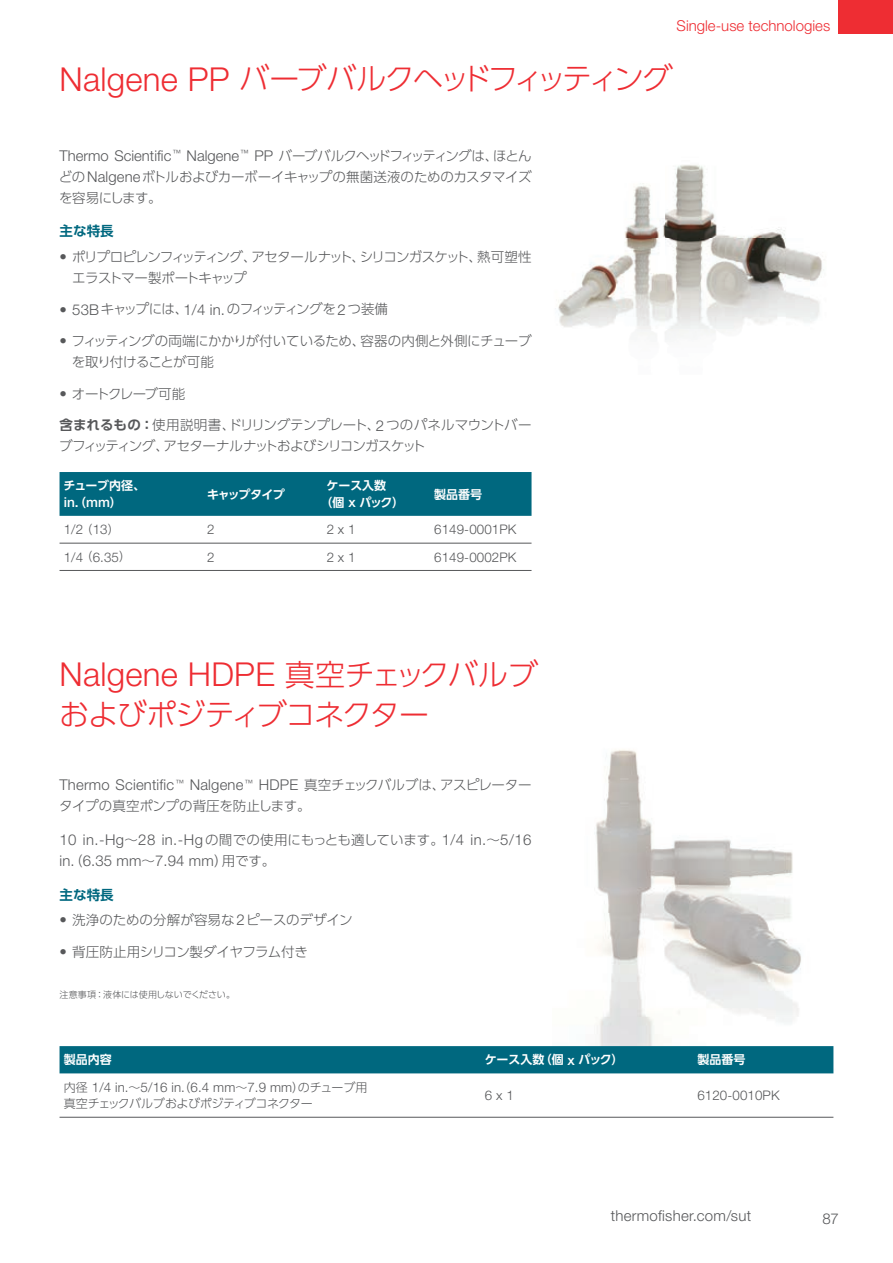
<style>
.page{position:relative;width:893px;height:1263px;background:#fff}
.page>*{position:absolute;margin:0;border:0;box-sizing:border-box;transform-origin:0 0}
.t1{font:300 33px "Helvetica Neue LTW1 G";letter-spacing:.01em;color:#ee2d33}
.t2{font:30px "UD Shin Go Pro Light 90 pv RKSJ H";letter-spacing:-.115em;color:#ee2d33}
.t3{font:30px "UD Shin Go Pro Light 90 pv RKSJ H";letter-spacing:-.035em;color:#ee2d33}
.t4{font:300 15px "Helvetica Neue LTW1 G";color:#ee2d33}
.t5{font:300 15px "Helvetica Neue LTW1 G";letter-spacing:.015em;color:#57585a}
.t6{font:300 14.85px "Helvetica Neue LTW1 G";letter-spacing:.01em;color:#57585a}
.t7{font:500 13.65px "Helvetica Neue LTW1 G";color:#fff}
.t8{font:13.5px/21px "UD Shin Go Pro Light 90 pv RKSJ H";letter-spacing:-.035em;color:#57585a}
.t9{font:13.5px/21px "UD Shin Go Pro Light 90 pv RKSJ H";letter-spacing:-.07em;color:#57585a}
.t10{font:13.5px "UD Shin Go Pro Light 90 pv RKSJ H";letter-spacing:-.005em;color:#57585a}
.t11{font:13.5px "UD Shin Go Pro Light 90 pv RKSJ H";letter-spacing:-.105em;color:#57585a}
.t12{font:13.5px "UD Shin Go Pro Light 90 pv RKSJ H";letter-spacing:.005em;color:#57585a}
.t13{font:13.5px "UD Shin Go Pro Light 90 pv RKSJ H";letter-spacing:-.075em;color:#57585a}
.t14{font:13.5px "UD Shin Go Pro De Bold 90 pv RKSJ H";letter-spacing:.005em;color:#00687f}
.t15{font:300 13.35px "Helvetica Neue LTW1 G";letter-spacing:.01em;color:#57585a}
.t16{font:300 13.2px "Helvetica Neue LTW1 G";letter-spacing:.01em;color:#57585a}
.t17{font:12px/16.5px "UD Shin Go Pro De Bold 90 pv RKSJ H";letter-spacing:-.01em;color:#fff}
.t18{font:12px "UD Shin Go Pro Light 90 pv RKSJ H";letter-spacing:-.035em;color:#57585a}
.t19{font:12px "UD Shin Go Pro De Bold 90 pv RKSJ H";letter-spacing:-.075em;color:#fff}
.t20{font:9px "UD Shin Go Pro Light 90 pv RKSJ H";letter-spacing:-.005em;color:#57585a}
.s1{font-family:"Helvetica Neue LTW1 G";font-weight:300;font-size:33px}
.s2{font-family:"UD Shin Go Pro Light 90 pv RKSJ H";font-weight:400;font-size:13.5px}
.s3{font-family:"Helvetica Neue LTW1 G";font-weight:300;font-size:14.85px}
.s4{font-family:"Helvetica Neue LTW1 G";font-weight:300;font-size:15px}
.s5{font-family:"UD Shin Go Pro De Bold 90 pv RKSJ H"}
.s6{font-family:"UD Shin Go Pro De Bold 90 pv RKSJ H";font-weight:400;font-size:12px}
.s7{font-family:"Helvetica Neue LTW1 G";font-weight:500;font-size:13.65px}
.s8{font-size:13.2px}
.s9{font-family:"UD Shin Go Pro Light 90 pv RKSJ H";font-weight:400;font-size:12px}
.s10{font-family:"UD Shin Go Pro Light 90 pv RKSJ H";font-weight:400;font-size:30px}
.s11{font-size:15px}
.s12{font-size:13.35px}
</style>
<div class="page">
<img style="left:558px;top:165px;width:266px;height:175px">
<img style="left:596px;top:750px;width:238px;height:320px">
<div style="left:60px;top:472px;width:471px;height:44px;background:#00687f"></div>
<hr style="left:60px;top:543px;width:471px;height:1px;background:#57585a">
<hr style="left:60px;top:570px;width:471px;height:1px;background:#57585a">
<div style="left:60px;top:1046px;width:773px;height:27px;background:#00687f"></div>
<hr style="left:60px;top:1117px;width:773px;height:1px;background:#57585a">
<div style="left:838px;top:0;width:55px;height:34px;background:#ee2d33"></div>
<p class="t4" style="left:677px;top:20px;width:155px">Single-use technologies</p>
<h2 class="t2" style="left:60px;top:68px;width:614px"><span class="s1">Nalgene PP</span> バーブバルクヘッドフィッティング</h2>
<p class="t6" style="left:60px;top:150px;width:473px">Thermo Scientific<sup>™</sup> Nalgene<sup>™</sup> PP <span class="s2">バーブバルクヘッドフィッティングは、ほとん</span></p>
<p class="t8" style="left:59px;top:168px;width:474px">どの<span class="s3">Nalgene</span>ボトルおよびカーボーイキャップの無菌送液のためのカスタマイズを容易にします。</p>
<p class="t14" style="left:60px;top:226px;width:56px">主な特長</p>
<p class="t9" style="left:72px;top:248px;width:461px;text-indent:-13px"><span class="s3">•</span> ポリプロピレンフィッティング、アセタールナット、シリコンガスケット、熱可塑性エラストマー製ポートキャップ</p>
<p class="t11" style="left:60px;top:304px;width:330px"><span class="s3">•</span> <span class="s4">53</span><span class="s3">B</span>キャップには、<span class="s4">1</span><span class="s3">/</span><span class="s4">4</span> <span class="s3">in.</span>のフィッティングを<span class="s4">2</span>つ装備</p>
<p class="t8" style="left:72px;top:332px;width:461px;text-indent:-12px"><span class="s3">•</span> フィッティングの両端にかかりが付いているため、容器の内側と外側にチューブを取り付けることが可能</p>
<p class="t13" style="left:60px;top:388px;width:127px"><span class="s3">•</span> オートクレーブ可能</p>
<p class="t8" style="left:59px;top:416px;width:474px"><span class="s5">含まれるもの：</span>使用説明書、ドリリングテンプレート、<span class="s4">2</span>つのパネルマウントバーブフィッティング、アセターナルナットおよびシリコンガスケット</p>
<p class="t17" style="left:64px;top:479px;width:83px">チューブ内径、</p>
<p class="t7" style="left:64px;top:497px;width:60px">in.<span class="s6">（</span>mm<span class="s6">）</span></p>
<p class="t19" style="left:207px;top:489px;width:79px">キャップタイプ</p>
<p class="t17" style="left:321px;top:479px;width:85px;text-indent:6px">ケース入数<br>（個 <span class="s7">x</span> パック）</p>
<p class="t17" style="left:434px;top:487px;width:49px">製品番号</p>
<p class="t15" style="left:64px;top:525px;width:57px">1<span class="s8">/</span>2<span class="s9">（</span>13<span class="s9">）</span></p>
<p class="t15" style="left:207px;top:525px;width:9px">2</p>
<p class="t15" style="left:327px;top:525px;width:30px">2 <span class="s8">x</span> 1</p>
<p class="t15" style="left:434px;top:525px;width:84px">6149<span class="s8">-</span>0001<span class="s8">PK</span></p>
<p class="t15" style="left:64px;top:552px;width:69px">1<span class="s8">/</span>4<span class="s9">（</span>6<span class="s8">.</span>35<span class="s9">）</span></p>
<p class="t15" style="left:207px;top:552px;width:9px">2</p>
<p class="t15" style="left:327px;top:552px;width:30px">2 <span class="s8">x</span> 1</p>
<p class="t15" style="left:434px;top:552px;width:84px">6149<span class="s8">-</span>0002<span class="s8">PK</span></p>
<h1 class="t1" style="left:60px;top:662px;width:480px">Nalgene HDPE <span class="s10">真空チェックバルブ</span></h1>
<h2 class="t3" style="left:59px;top:703px;width:371px">およびポジティブコネクター</h2>
<p class="t6" style="left:60px;top:780px;width:473px">Thermo Scientific<sup>™</sup> Nalgene<sup>™</sup> HDPE <span class="s2">真空チェックバルブは、アスピレーター</span></p>
<p class="t8" style="left:59px;top:797px;width:253px">タイプの真空ポンプの背圧を防止します。</p>
<p class="t10" style="left:60px;top:835px;width:473px"><span class="s4">10</span> <span class="s3">in.-Hg</span>～<span class="s4">28</span> <span class="s3">in.-Hg</span>の間での使用にもっとも適しています。<span class="s4">1</span><span class="s3">/</span><span class="s4">4</span> <span class="s3">in.</span>～<span class="s4">5</span><span class="s3">/</span><span class="s4">16</span></p>
<p class="t6" style="left:60px;top:855px;width:217px">in.<span class="s2">（</span><span class="s11">6</span>.<span class="s11">35</span> mm<span class="s2">～</span><span class="s11">7</span>.<span class="s11">94</span> mm<span class="s2">）用です。</span></p>
<p class="t14" style="left:60px;top:889px;width:56px">主な特長</p>
<p class="t12" style="left:60px;top:915px;width:295px"><span class="s3">•</span> 洗浄のための分解が容易な<span class="s4">2</span>ピースのデザイン</p>
<p class="t8" style="left:60px;top:943px;width:250px"><span class="s3">•</span> 背圧防止用シリコン製ダイヤフラム付き</p>
<p class="t20" style="left:60px;top:991px;width:177px">注意事項：液体には使用しないでください。</p>
<p class="t17" style="left:64px;top:1053px;width:49px">製品内容</p>
<p class="t17" style="left:485px;top:1053px;width:140px">ケース入数（個 <span class="s7">x</span> パック）</p>
<p class="t17" style="left:697px;top:1053px;width:49px">製品番号</p>
<p class="t16" style="left:64px;top:1082px;width:305px"><span class="s9">内径</span> <span class="s12">1</span>/<span class="s12">4</span> in.<span class="s9">～</span><span class="s12">5</span>/<span class="s12">16</span> in.<span class="s9">（</span><span class="s12">6</span>.<span class="s12">4</span> mm<span class="s9">～</span><span class="s12">7</span>.<span class="s12">9</span> mm<span class="s9">）のチューブ用</span></p>
<p class="t18" style="left:64px;top:1099px;width:251px">真空チェックバルブおよびポジティブコネクター</p>
<p class="t15" style="left:485px;top:1090px;width:30px">6 <span class="s8">x</span> 1</p>
<p class="t15" style="left:697px;top:1090px;width:84px">6120<span class="s8">-</span>0010<span class="s8">PK</span></p>
<p class="t5" style="left:611px;top:1210px;width:142px">thermofisher.com/sut</p>
<p class="t5" style="left:822px;top:1213px;width:18px">87</p>
</div>
